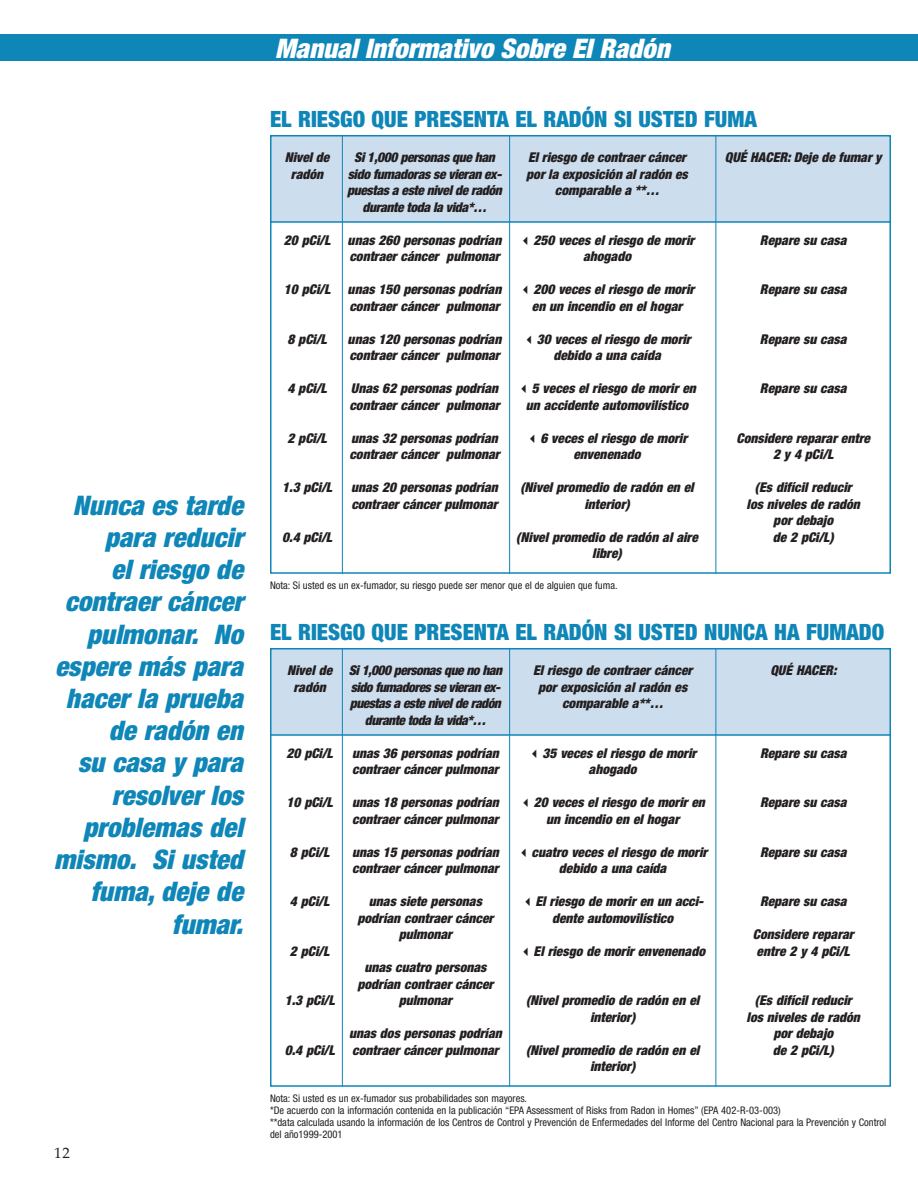
<style>
.page{position:relative;width:918px;height:1188px;background:#fff}
.page>*{position:absolute;margin:0;border:0;box-sizing:border-box;transform-origin:0 0}
.t1{font:italic 900 condensed 27px/32.2px "Helvetica Neue";color:#0f86b8;text-align:right}
.t2{font:italic 900 condensed 27px "Helvetica Neue";color:#fff}
.t3{font:900 condensed 22.5px "Helvetica Neue";color:#0f86b8}
.t4{font:15px "Palatino Linotype";color:#231f20}
.t5{font:italic 900 condensed 13.5px/16.5px "Helvetica Neue";color:#231f20;text-align:center}
.t6{font:italic 900 condensed 13.5px/16.5px "Helvetica Neue";letter-spacing:-.04em;color:#231f20;text-align:center}
.t7{font:italic 900 condensed 13.5px/16.5px "Helvetica Neue";letter-spacing:-.025em;color:#231f20;text-align:center}
.t8{font:condensed 10.5px/12px "Helvetica Neue";color:#231f20}
</style>
<div class="page">
<div style="left:0;top:34px;width:918px;height:27px;background:#0f86b8"></div>
<div style="left:270px;top:135px;width:621px;height:439px;background:#fff;border:2px solid #0f86b8"></div>
<div style="left:270px;top:135px;width:621px;height:88px;background:#ccdeee;border:2px solid #0f86b8"></div>
<hr style="left:342px;top:135px;width:1px;height:439px;background:#0f86b8">
<hr style="left:509px;top:135px;width:1px;height:439px;background:#0f86b8">
<hr style="left:716px;top:135px;width:1px;height:439px;background:#0f86b8">
<div style="left:270px;top:648px;width:621px;height:439px;background:#fff;border:2px solid #0f86b8"></div>
<div style="left:270px;top:648px;width:621px;height:88px;background:#ccdeee;border:2px solid #0f86b8"></div>
<hr style="left:342px;top:648px;width:1px;height:439px;background:#0f86b8">
<hr style="left:509px;top:648px;width:1px;height:439px;background:#0f86b8">
<hr style="left:716px;top:648px;width:1px;height:439px;background:#0f86b8">
<h1 class="t1" style="left:54px;top:488px;width:193px">Nunca es tarde para reducir<br>el riesgo de contraer cáncer pulmonar. No espere más para hacer la prueba de radón en<br>su casa y para resolver los problemas del mismo. Si usted fuma, deje de fumar.</h1>
<p class="t4" style="left:54px;top:1143px;width:17px">12</p>
<h1 class="t2" style="left:275px;top:31px;width:398px">Manual Informativo Sobre El Radón</h1>
<h2 class="t3" style="left:270px;top:105px;width:40px">EL RIES</h2>
<h2 class="t3" style="left:340px;top:105px;width:100px">GO QUE PRESEN</h2>
<h2 class="t3" style="left:487px;top:105px;width:271px">TA EL RADÓN SI USTED FUMA</h2>
<p class="t5" style="left:285px;top:149px;width:46px">Nivel de radón</p>
<p class="t5" style="left:284px;top:232px;width:48px">20 pCi/L</p>
<p class="t5" style="left:284px;top:281px;width:48px">10 pCi/L</p>
<p class="t5" style="left:287px;top:331px;width:41px">8 pCi/L</p>
<p class="t5" style="left:287px;top:380px;width:41px">4 pCi/L</p>
<p class="t5" style="left:287px;top:430px;width:41px">2 pCi/L</p>
<p class="t5" style="left:282px;top:479px;width:51px">1.3 pCi/L</p>
<p class="t5" style="left:282px;top:529px;width:51px">0.4 pCi/L</p>
<p class="t7" style="left:347px;top:149px;width:157px">Si 1,000 personas que han sido fumadoras se vieran ex&shy;puestas a este nivel de radón durante toda la vida*…</p>
<p class="t5" style="left:348px;top:232px;width:156px;text-align:left">unas 260 personas podrían contraer cáncer pulmonar</p>
<p class="t5" style="left:348px;top:281px;width:156px;text-align:left">unas 150 personas podrían contraer cáncer pulmonar</p>
<p class="t5" style="left:348px;top:331px;width:156px;text-align:left">unas 120 personas podrían contraer cáncer pulmonar</p>
<p class="t5" style="left:349px;top:380px;width:152px;text-align:left">Unas 62 personas podrían contraer cáncer pulmonar</p>
<p class="t5" style="left:349px;top:430px;width:152px;text-align:left">unas 32 personas podrían contraer cáncer pulmonar</p>
<p class="t5" style="left:351px;top:479px;width:149px;text-align:left">unas 20 personas podrían contraer cáncer pulmonar</p>
<p class="t5" style="left:526px;top:149px;width:163px">El riesgo de contraer cáncer por la exposición al radón es comparable a **…</p>
<p class="t5" style="left:520px;top:232px;width:176px">✓250 veces el riesgo de morir ahogado</p>
<p class="t5" style="left:520px;top:281px;width:176px">✓200 veces el riesgo de morir en un incendio en el hogar</p>
<p class="t5" style="left:523px;top:331px;width:169px">✓30 veces el riesgo de morir debido a una caída</p>
<p class="t5" style="left:518px;top:380px;width:180px">✓5 veces el riesgo de morir en un accidente automovilístico</p>
<p class="t5" style="left:527px;top:430px;width:162px">✓6 veces el riesgo de morir envenenado</p>
<p class="t5" style="left:520px;top:479px;width:176px">(Nivel promedio de radón en el interior)</p>
<p class="t5" style="left:516px;top:529px;width:183px">(Nivel promedio de radón al aire libre)</p>
<p class="t8" style="left:270px;top:579px;width:349px">Nota: Si usted es un ex-fumador, su riesgo puede ser menor que el de alguien que fuma.</p>
<p class="t5" style="left:725px;top:149px;width:159px">QUÉ HACER: Deje de fumar y</p>
<p class="t5" style="left:760px;top:232px;width:88px">Repare su casa</p>
<p class="t5" style="left:760px;top:281px;width:88px">Repare su casa</p>
<p class="t5" style="left:760px;top:331px;width:88px">Repare su casa</p>
<p class="t5" style="left:760px;top:380px;width:88px">Repare su casa</p>
<p class="t5" style="left:736px;top:430px;width:135px">Considere reparar entre<br>2 y 4 pCi/L</p>
<p class="t5" style="left:747px;top:479px;width:116px">(Es difícil reducir los niveles de radón por debajo<br>de 2 pCi/L)</p>
<h2 class="t3" style="left:270px;top:618px;width:40px">EL RIES</h2>
<h2 class="t3" style="left:340px;top:618px;width:100px">GO QUE PRESEN</h2>
<h2 class="t3" style="left:487px;top:618px;width:231px">TA EL RADÓN SI USTED NUNC</h2>
<h2 class="t3" style="left:755px;top:618px;width:131px">A HA FUMADO</h2>
<p class="t5" style="left:770px;top:662px;width:68px">QUÉ HACER:</p>
<p class="t5" style="left:533px;top:662px;width:161px">El riesgo de contraer cáncer por exposición al radón es comparable a**…</p>
<p class="t5" style="left:529px;top:745px;width:169px">✓35 veces el riesgo de morir ahogado</p>
<p class="t5" style="left:520px;top:794px;width:187px">✓20 veces el riesgo de morir en un incendio en el hogar</p>
<p class="t5" style="left:518px;top:844px;width:191px">✓cuatro veces el riesgo de morir debido a una caída</p>
<p class="t5" style="left:522px;top:893px;width:183px">✓El riesgo de morir en un acci&shy;dente automovilístico</p>
<p class="t5" style="left:520px;top:943px;width:187px">✓El riesgo de morir envenenado</p>
<p class="t5" style="left:526px;top:992px;width:176px">(Nivel promedio de radón en el interior)</p>
<p class="t5" style="left:526px;top:1042px;width:176px">(Nivel promedio de radón en el interior)</p>
<p class="t6" style="left:349px;top:662px;width:156px">Si 1,000 personas que no han sido fumadores se vieran ex&shy;puestas a este nivel de radón durante toda la vida*…</p>
<p class="t5" style="left:352px;top:745px;width:149px;text-align:left">unas 36 personas podrían contraer cáncer pulmonar</p>
<p class="t5" style="left:352px;top:794px;width:149px;text-align:left">unas 18 personas podrían contraer cáncer pulmonar</p>
<p class="t5" style="left:352px;top:844px;width:149px;text-align:left">unas 15 personas podrían contraer cáncer pulmonar</p>
<p class="t5" style="left:358px;top:893px;width:137px">unas siete personas podrían contraer cáncer pulmonar</p>
<p class="t5" style="left:358px;top:959px;width:137px">unas cuatro personas podrían contraer cáncer pulmonar</p>
<p class="t5" style="left:349px;top:1025px;width:155px;text-align:left">unas dos personas podrían contraer cáncer pulmonar</p>
<p class="t5" style="left:287px;top:662px;width:47px">Nivel de radón</p>
<p class="t5" style="left:286px;top:745px;width:48px">20 pCi/L</p>
<p class="t5" style="left:286px;top:794px;width:48px">10 pCi/L</p>
<p class="t5" style="left:290px;top:844px;width:41px">8 pCi/L</p>
<p class="t5" style="left:290px;top:893px;width:41px">4 pCi/L</p>
<p class="t5" style="left:290px;top:943px;width:41px">2 pCi/L</p>
<p class="t5" style="left:285px;top:992px;width:51px">1.3 pCi/L</p>
<p class="t5" style="left:285px;top:1042px;width:51px">0.4 pCi/L</p>
<p class="t5" style="left:760px;top:745px;width:88px">Repare su casa</p>
<p class="t5" style="left:760px;top:794px;width:88px">Repare su casa</p>
<p class="t5" style="left:760px;top:844px;width:88px">Repare su casa</p>
<p class="t5" style="left:760px;top:893px;width:88px">Repare su casa</p>
<p class="t5" style="left:753px;top:926px;width:102px;text-align:left">Considere reparar entre 2 y 4 pCi/L</p>
<p class="t5" style="left:747px;top:992px;width:116px">(Es difícil reducir los niveles de radón por debajo<br>de 2 pCi/L)</p>
<p class="t8" style="left:270px;top:1092px;width:618px">Nota: Si usted es un ex-fumador sus probabilidades son mayores.<br>*De acuerdo con la información contenida en la publicación “EPA Assessment of Risks from Radon in Homes” (EPA 402-R-03-003)<br>**data calculada usando la información de los Centros de Control y Prevención de Enfermedades del Informe del Centro Nacional para la Prevención y Control del año1999-2001</p>
</div>
